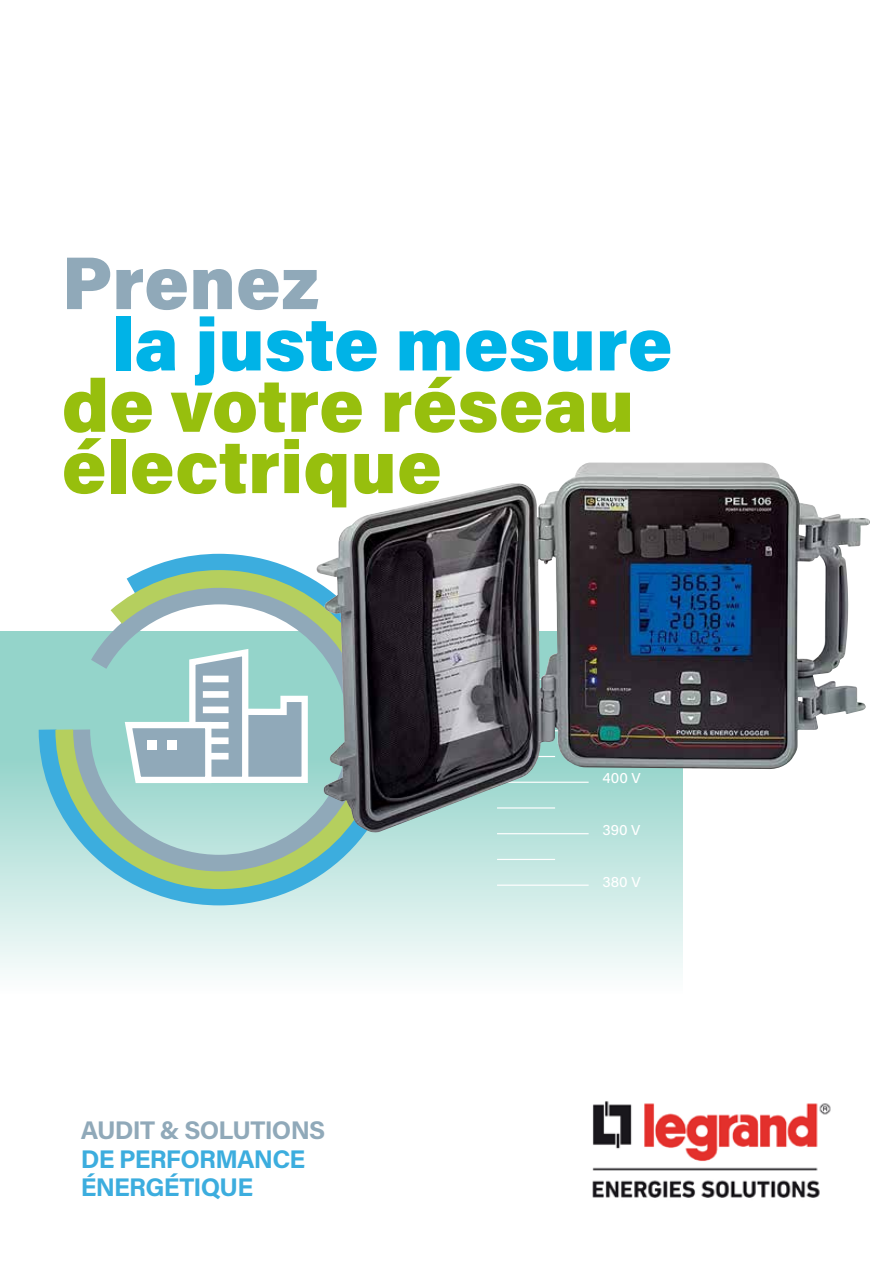
<style>
.page{position:relative;width:893px;height:1263px;background:#fff}
.page>*{position:absolute;margin:0;border:0;box-sizing:border-box;transform-origin:0 0}
.t1{font:900 74.7px/61.3px "Acumin Pro";color:#97bf0d}
.t2{font:900 74.7px "Acumin Pro";letter-spacing:-.005em;color:#00b3e7}
.t3{font:900 74.7px "Acumin Pro";color:#90a9b9}
.t4{font:700 25.5px/28.2px "Acumin Pro";letter-spacing:-.03em;color:#3cadde}
.t5{font:700 25.5px "Acumin Pro";letter-spacing:-.03em;color:#90a9b9}
.t6{font:500 14.25px "Acumin Pro";color:#fff}
</style>
<div class="page">
<svg style="left:0;top:631px;width:682px;height:343px;background:#d6eeea"></svg>
<hr style="left:497px;top:833px;width:92px;height:1px;background:#fff">
<hr style="left:497px;top:884px;width:92px;height:2px;background:#fff">
<hr style="left:497px;top:859px;width:58px;height:1px;background:#fff">
<svg style="left:30px;top:553px;width:379px;height:361px"></svg>
<svg style="left:47px;top:561px;width:345px;height:337px;background:#a5d1c5"></svg>
<svg style="left:121px;top:645px;width:190px;height:142px"></svg>
<div style="left:147px;top:740px;width:10px;height:9px;background:#fff"></div>
<div style="left:167px;top:740px;width:9px;height:9px;background:#fff"></div>
<img style="left:592px;top:1101px;width:239px;height:97px">
<img style="left:317px;top:462px;width:553px;height:371px">
<h1 class="t3" style="left:62px;top:230px;width:259px">Prenez</h1>
<h1 class="t2" style="left:112px;top:291px;width:562px">la juste mesure</h1>
<h1 class="t1" style="left:62px;top:371px;width:574px">de votre réseau électrique</h1>
<p class="t6" style="left:602px;top:768px;width:40px">400 V</p>
<p class="t6" style="left:602px;top:820px;width:39px">390 V</p>
<p class="t5" style="left:81px;top:1112px;width:246px">AUDIT &amp; SOLUTIONS</p>
<p class="t4" style="left:81px;top:1143px;width:226px">DE PERFORMANCE<br>ÉNERGÉTIQUE</p>
<p class="t6" style="left:602px;top:872px;width:40px">380 V</p>
</div>
